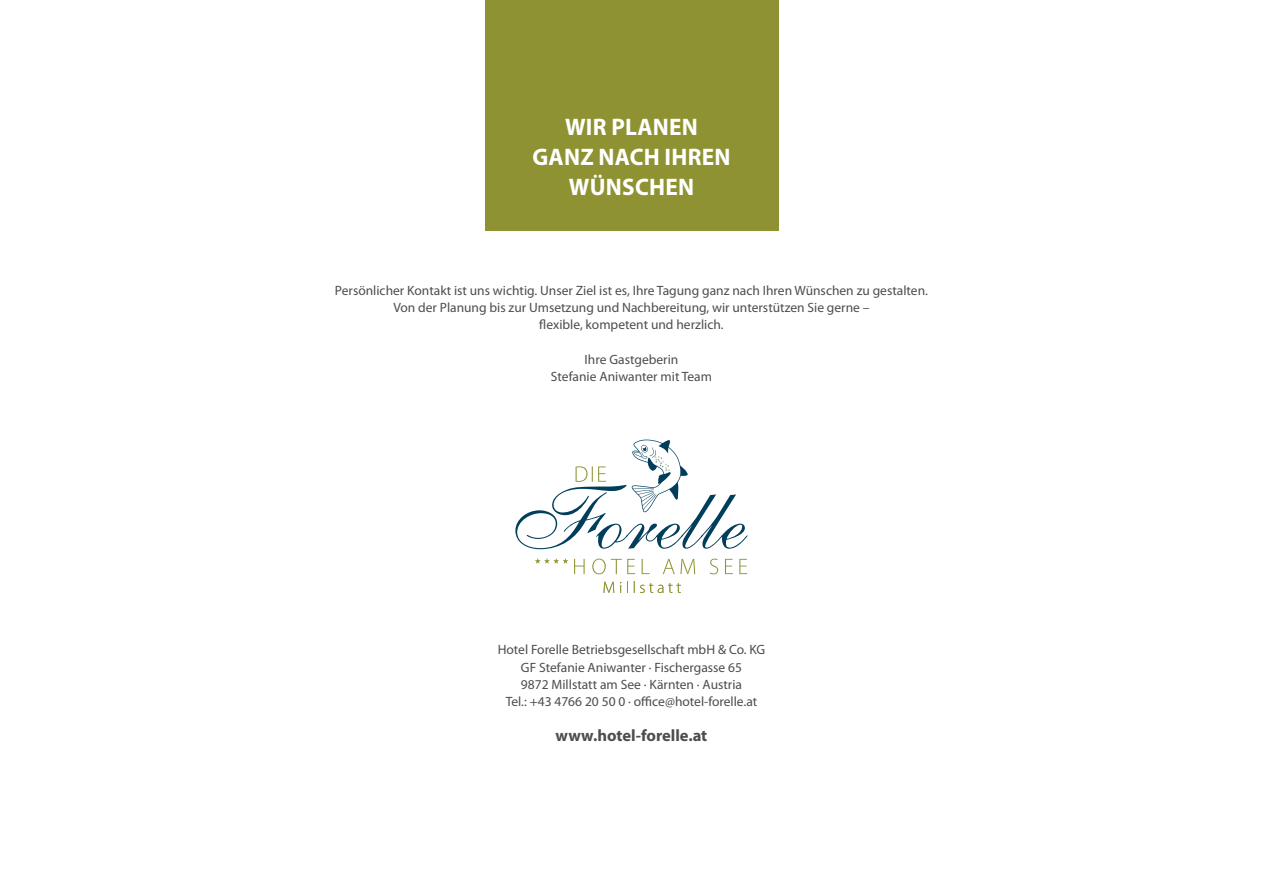
<style>
.page{position:relative;width:1263px;height:893px;background:#fff}
.page>*{position:absolute;margin:0;border:0;box-sizing:border-box;transform-origin:0 0}
.t1{font:700 24px/30px "Myriad Pro";letter-spacing:.01em;color:#fff;text-align:center}
.t2{font:700 16.5px "Myriad Pro";color:#4d4d4f}
.t3{font:13.5px/17.2px "Myriad Pro";color:#4d4d4f;text-align:center}
</style>
<div class="page">
<svg style="left:535px;top:558px;width:212px;height:16px"></svg>
<svg style="left:515px;top:440px;width:232px;height:109px"></svg>
<svg style="left:603px;top:581px;width:78px;height:12px"></svg>
<div style="left:485px;top:0;width:293px;height:230px;background:#8e9232"></div>
<h1 class="t1" style="left:532px;top:113px;width:199px">WIR PLANEN<br>GANZ NACH IH REN<br>WÜNSCHEN</h1>
<p class="t3" style="left:335px;top:282px;width:594px">Persönlicher Kontakt ist uns wichtig. Unser Ziel ist es, Ihre Tagung ganz nach Ihren Wünschen zu gestalten.<br>Von der Planung bis zur Umsetzung und Nachbereitung, wir unterstützen Sie gerne –<br>flexible, kompetent und herzlich.</p>
<p class="t3" style="left:551px;top:351px;width:163px">I hre Gastgeberin<br>Stefanie Aniwanter mit Team</p>
<p class="t3" style="left:498px;top:641px;width:269px">Hotel Forelle Betriebsgesellschaft mbH &amp; Co. KG GF Stefanie Aniwanter · Fischergasse 65<br>9872 Millstatt am See · Kärnten · Austria<br>Tel.: +43 4766 20 50 0 · office@hotel-forelle.at</p>
<p class="t2" style="left:556px;top:726px;width:153px">WWW.HOTEL-FORELLE.AT</p>
</div>
